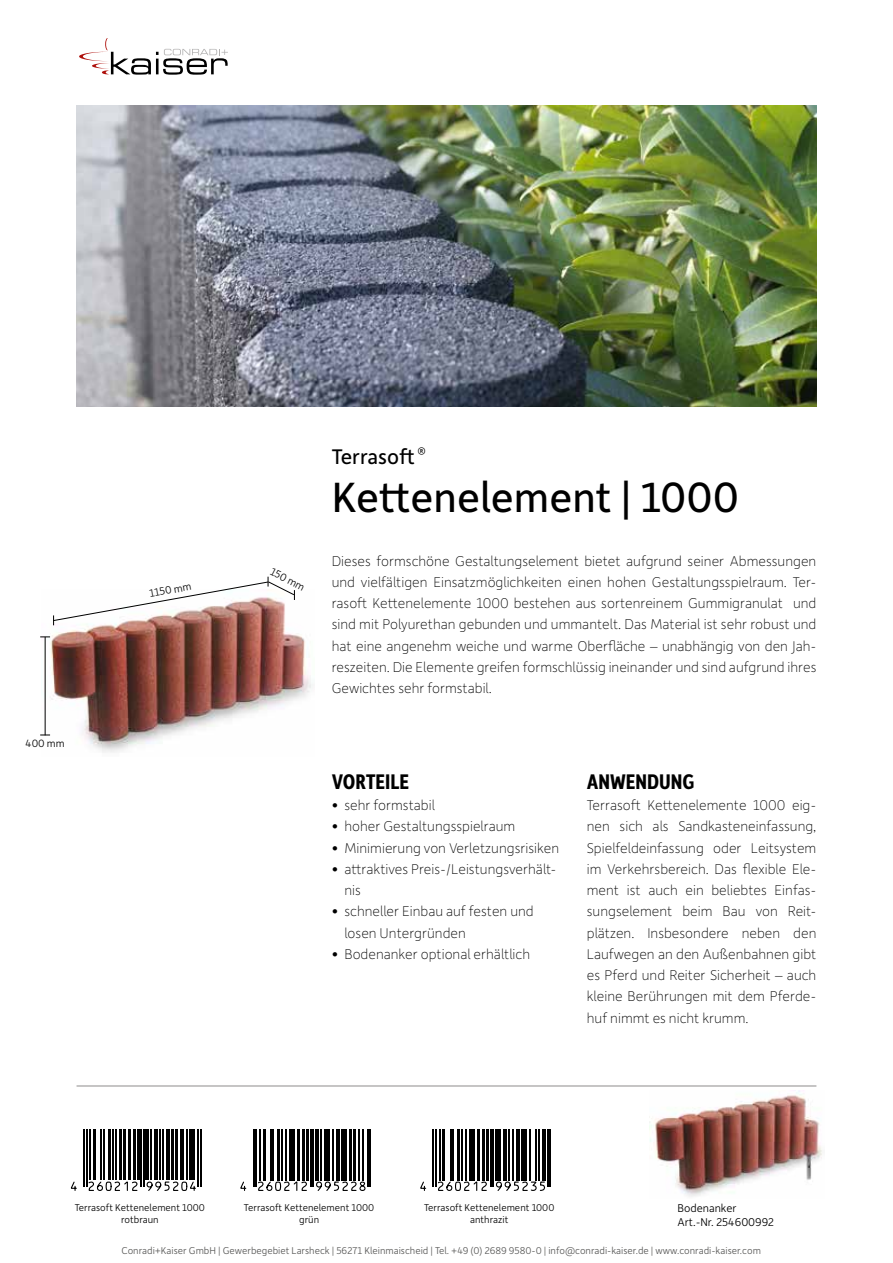
<style>
.page{position:relative;width:893px;height:1263px;background:#fff}
.page>*{position:absolute;margin:0;border:0;box-sizing:border-box;transform-origin:0 0}
.t1{font:45px "Depot New";color:#000}
.t2{font:700 22.5px "Depot New Condensed";color:#000}
.t3{font:22.5px "Depot New";color:#000}
.t4{font:100 15px/21.3px "Depot New";color:#000;text-align:justify}
.t5{font:300 12px/14.4px "Depot New";color:#000}
.t6{font:300 11.25px "Depot New";color:#000}
.t7{font:300 10.5px "Depot New";color:#575756}
.t8{font:300 10.5px/12.6px "Depot New";color:#000;text-align:center}
</style>
<div class="page">
<img style="left:42px;top:635px;width:271px;height:118px">
<img style="left:53px;top:625px;width:250px;height:117px">
<svg style="left:53px;top:577px;width:242px;height:48px"></svg>
<hr style="left:45px;top:637px;width:1px;height:98px;background:#000">
<img style="left:649px;top:1090px;width:173px;height:107px">
<svg style="left:254px;top:1129px;width:117px;height:58px"></svg>
<hr style="left:253px;top:1129px;width:1px;height:57px;background:#000">
<hr style="left:255px;top:1129px;width:2px;height:57px;background:#000">
<hr style="left:259px;top:1129px;width:1px;height:51px;background:#000">
<hr style="left:263px;top:1129px;width:2px;height:51px;background:#000">
<hr style="left:270px;top:1129px;width:2px;height:51px;background:#000">
<hr style="left:273px;top:1129px;width:1px;height:51px;background:#000">
<hr style="left:278px;top:1129px;width:2px;height:51px;background:#000">
<hr style="left:281px;top:1129px;width:2px;height:51px;background:#000">
<hr style="left:285px;top:1129px;width:1px;height:51px;background:#000">
<hr style="left:289px;top:1129px;width:2px;height:51px;background:#000">
<hr style="left:293px;top:1129px;width:2px;height:51px;background:#000">
<hr style="left:298px;top:1129px;width:2px;height:51px;background:#000">
<hr style="left:303px;top:1129px;width:2px;height:51px;background:#000">
<hr style="left:306px;top:1129px;width:3px;height:51px;background:#000">
<hr style="left:310px;top:1129px;width:1px;height:57px;background:#000">
<hr style="left:312px;top:1129px;width:2px;height:57px;background:#000">
<hr style="left:315px;top:1129px;width:4px;height:51px;background:#000">
<hr style="left:320px;top:1129px;width:1px;height:51px;background:#000">
<hr style="left:324px;top:1129px;width:3px;height:51px;background:#000">
<hr style="left:329px;top:1129px;width:1px;height:51px;background:#000">
<hr style="left:332px;top:1129px;width:2px;height:51px;background:#000">
<hr style="left:336px;top:1129px;width:4px;height:51px;background:#000">
<hr style="left:341px;top:1129px;width:2px;height:51px;background:#000">
<hr style="left:345px;top:1129px;width:2px;height:51px;background:#000">
<hr style="left:350px;top:1129px;width:2px;height:51px;background:#000">
<hr style="left:353px;top:1129px;width:3px;height:51px;background:#000">
<hr style="left:358px;top:1129px;width:2px;height:51px;background:#000">
<hr style="left:362px;top:1129px;width:1px;height:51px;background:#000">
<hr style="left:367px;top:1129px;width:1px;height:57px;background:#000">
<hr style="left:370px;top:1129px;width:1px;height:57px;background:#000">
<svg style="left:240px;top:1180px;width:126px;height:11px"></svg>
<svg style="left:87px;top:1129px;width:115px;height:58px"></svg>
<hr style="left:83px;top:1129px;width:2px;height:57px;background:#000">
<hr style="left:86px;top:1129px;width:1px;height:57px;background:#000">
<hr style="left:90px;top:1129px;width:1px;height:51px;background:#000">
<hr style="left:93px;top:1129px;width:3px;height:51px;background:#000">
<hr style="left:101px;top:1129px;width:1px;height:51px;background:#000">
<hr style="left:103px;top:1129px;width:2px;height:51px;background:#000">
<hr style="left:108px;top:1129px;width:3px;height:51px;background:#000">
<hr style="left:112px;top:1129px;width:1px;height:51px;background:#000">
<hr style="left:116px;top:1129px;width:1px;height:51px;background:#000">
<hr style="left:119px;top:1129px;width:3px;height:51px;background:#000">
<hr style="left:123px;top:1129px;width:3px;height:51px;background:#000">
<hr style="left:128px;top:1129px;width:3px;height:51px;background:#000">
<hr style="left:133px;top:1129px;width:3px;height:51px;background:#000">
<hr style="left:137px;top:1129px;width:2px;height:51px;background:#000">
<hr style="left:141px;top:1129px;width:1px;height:57px;background:#000">
<hr style="left:143px;top:1129px;width:1px;height:57px;background:#000">
<hr style="left:145px;top:1129px;width:4px;height:51px;background:#000">
<hr style="left:150px;top:1129px;width:2px;height:51px;background:#000">
<hr style="left:154px;top:1129px;width:4px;height:51px;background:#000">
<hr style="left:159px;top:1129px;width:1px;height:51px;background:#000">
<hr style="left:163px;top:1129px;width:1px;height:51px;background:#000">
<hr style="left:167px;top:1129px;width:3px;height:51px;background:#000">
<hr style="left:172px;top:1129px;width:2px;height:51px;background:#000">
<hr style="left:175px;top:1129px;width:3px;height:51px;background:#000">
<hr style="left:180px;top:1129px;width:4px;height:51px;background:#000">
<hr style="left:186px;top:1129px;width:2px;height:51px;background:#000">
<hr style="left:189px;top:1129px;width:1px;height:51px;background:#000">
<hr style="left:191px;top:1129px;width:4px;height:51px;background:#000">
<hr style="left:198px;top:1129px;width:1px;height:57px;background:#000">
<hr style="left:200px;top:1129px;width:1px;height:57px;background:#000">
<svg style="left:70px;top:1180px;width:127px;height:11px"></svg>
<img style="left:77px;top:106px;width:739px;height:300px">
<svg style="left:432px;top:1129px;width:119px;height:58px"></svg>
<hr style="left:433px;top:1129px;width:1px;height:57px;background:#000">
<hr style="left:435px;top:1129px;width:2px;height:57px;background:#000">
<hr style="left:439px;top:1129px;width:1px;height:51px;background:#000">
<hr style="left:443px;top:1129px;width:2px;height:51px;background:#000">
<hr style="left:450px;top:1129px;width:1px;height:51px;background:#000">
<hr style="left:453px;top:1129px;width:1px;height:51px;background:#000">
<hr style="left:458px;top:1129px;width:2px;height:51px;background:#000">
<hr style="left:461px;top:1129px;width:2px;height:51px;background:#000">
<hr style="left:465px;top:1129px;width:1px;height:51px;background:#000">
<hr style="left:469px;top:1129px;width:2px;height:51px;background:#000">
<hr style="left:472px;top:1129px;width:3px;height:51px;background:#000">
<hr style="left:477px;top:1129px;width:3px;height:51px;background:#000">
<hr style="left:482px;top:1129px;width:3px;height:51px;background:#000">
<hr style="left:486px;top:1129px;width:3px;height:51px;background:#000">
<hr style="left:490px;top:1129px;width:1px;height:57px;background:#000">
<hr style="left:492px;top:1129px;width:2px;height:57px;background:#000">
<hr style="left:495px;top:1129px;width:4px;height:51px;background:#000">
<hr style="left:500px;top:1129px;width:1px;height:51px;background:#000">
<hr style="left:504px;top:1129px;width:3px;height:51px;background:#000">
<hr style="left:508px;top:1129px;width:2px;height:51px;background:#000">
<hr style="left:512px;top:1129px;width:1px;height:51px;background:#000">
<hr style="left:516px;top:1129px;width:4px;height:51px;background:#000">
<hr style="left:521px;top:1129px;width:2px;height:51px;background:#000">
<hr style="left:525px;top:1129px;width:2px;height:51px;background:#000">
<hr style="left:530px;top:1129px;width:1px;height:51px;background:#000">
<hr style="left:536px;top:1129px;width:1px;height:51px;background:#000">
<hr style="left:538px;top:1129px;width:1px;height:51px;background:#000">
<hr style="left:542px;top:1129px;width:4px;height:51px;background:#000">
<hr style="left:547px;top:1129px;width:1px;height:57px;background:#000">
<hr style="left:549px;top:1129px;width:2px;height:57px;background:#000">
<svg style="left:420px;top:1180px;width:126px;height:11px"></svg>
<svg style="left:79px;top:38px;width:149px;height:37px"></svg>
<hr style="left:77px;top:1085px;width:739px;height:2px;background:#b3b2b2">
<p class="t6" style="left:26px;top:736px;width:41px">400 mm</p>
<p class="t6" style="left:148px;top:586px;width:44px;rotate:-10deg">1150 mm</p>
<p class="t6" style="left:274px;top:564px;width:39px;rotate:27deg">150 mm</p>
<h2 class="t3" style="left:332px;top:441px;width:96px">Terrasoft <sup>®</sup></h2>
<h1 class="t1" style="left:332px;top:468px;width:409px">Kettenelement | 1000</h1>
<p class="t4" style="left:332px;top:549px;width:486px">Dieses formschöne Gestaltungselement bietet aufgrund seiner Abmessungen und vielfältigen Einsatzmöglichkeiten einen hohen Gestaltungsspielraum. Ter&shy;rasoft Kettenelemente 1000 bestehen aus sortenreinem Gummigranulat und sind mit Polyurethan gebunden und ummantelt. Das Material ist sehr robust und hat eine angenehm weiche und warme Oberfläche – unabhängig von den Jah&shy;reszeiten. Die Elemente greifen formschlüssig ineinander und sind aufgrund ihres Gewichtes sehr formstabil.</p>
<h2 class="t2" style="left:332px;top:767px;width:79px">VORTEILE</h2>
<p class="t4" style="left:332px;top:794px;width:105px">• sehr formstabil</p>
<p class="t4" style="left:332px;top:815px;width:185px">• hoher Gestaltungsspielraum</p>
<p class="t4" style="left:332px;top:836px;width:229px">• Minimierung von Verletzungsrisiken</p>
<p class="t4" style="left:344px;top:858px;width:213px;text-indent:-13px">• attraktives Preis-/Leistungsverhält&shy;nis</p>
<p class="t4" style="left:344px;top:900px;width:191px;text-indent:-13px">• schneller Einbau auf festen und losen Untergründen</p>
<p class="t4" style="left:332px;top:943px;width:200px">• Bodenanker optional erhältlich</p>
<h2 class="t2" style="left:587px;top:767px;width:109px">ANWENDUNG</h2>
<p class="t4" style="left:587px;top:794px;width:231px">Terrasoft Kettenelemente 1000 eig&shy;nen sich als Sandkasteneinfassung, Spielfeldeinfassung oder Leitsystem im Verkehrsbereich. Das flexible Ele&shy;ment ist auch ein beliebtes Einfas&shy;sungselement beim Bau von Reit&shy;plätzen. Insbesondere neben den Laufwegen an den Außenbahnen gibt es Pferd und Reiter Sicherheit – auch kleine Berührungen mit dem Pferde&shy;huf nimmt es nicht krumm.</p>
<p class="t8" style="left:75px;top:1200px;width:132px">Terrasoft Kettenelement 1000 rotbraun</p>
<p class="t8" style="left:424px;top:1200px;width:132px">Terrasoft Kettenelement 1000 anthrazit</p>
<p class="t7" style="left:121px;top:1244px;width:641px">Conradi+Kaiser GmbH | Gewerbegebiet Larsheck | 56271 Kleinmaischeid | Tel. +49 (0) 2689 9580-0 | info@conradi-kaiser.de | www.conradi-kaiser.com</p>
<p class="t8" style="left:244px;top:1200px;width:132px">Terrasoft Kettenelement 1000 grün</p>
<p class="t5" style="left:677px;top:1200px;width:98px">Bodenanker<br>Art.-Nr. 254600992</p>
</div>
